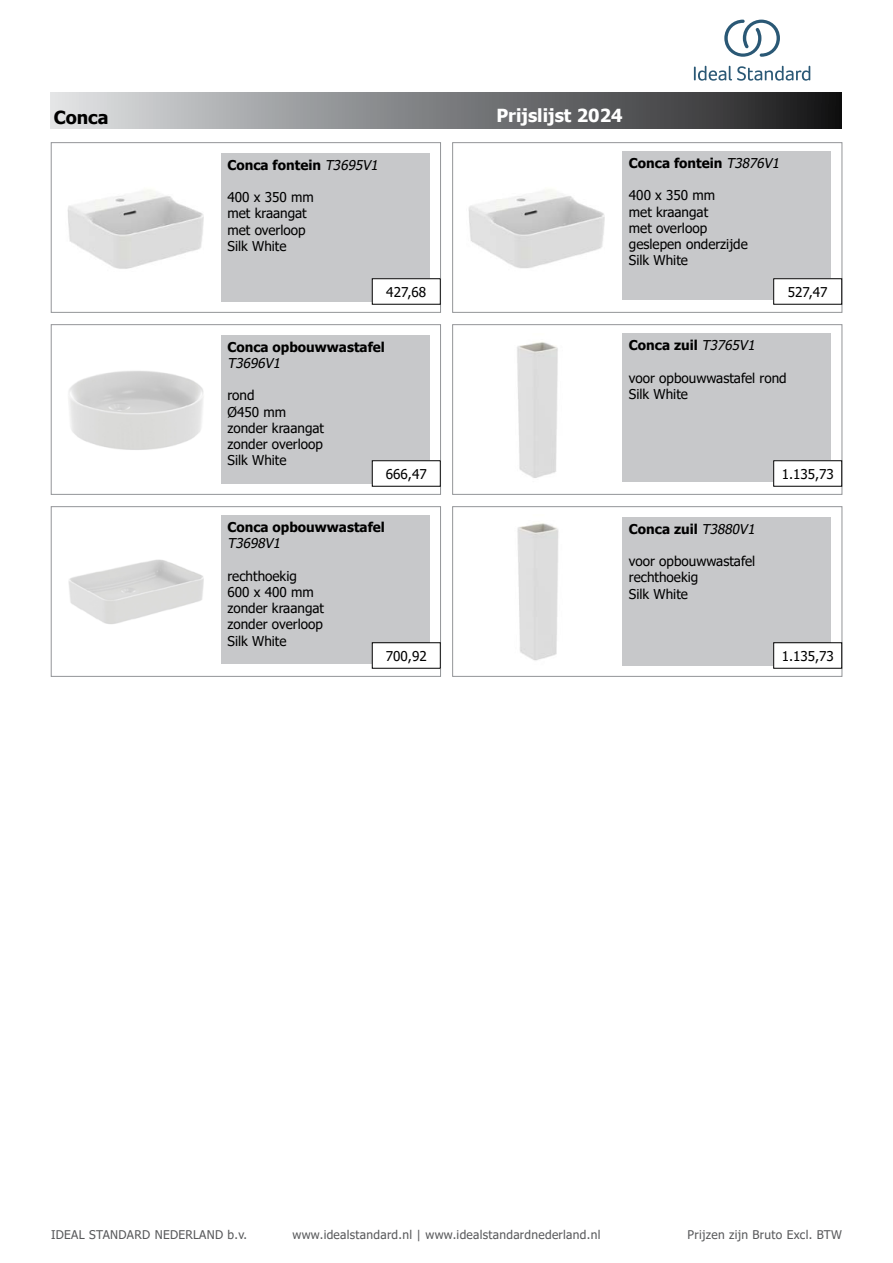
<style>
.page{position:relative;width:893px;height:1263px;background:#fff}
.page>*{position:absolute;margin:0;border:0;box-sizing:border-box;transform-origin:0 0}
.t1{font:700 18px "Tahoma";color:#fff}
.t2{font:700 18px "Tahoma";color:#000}
.t3{font:13.5px/16.2px "Tahoma";color:#000}
.t4{font:700 13.5px "Tahoma";color:#000}
.t5{font:italic 13.5px "Tahoma";color:#000}
.t6{font:12px "Tahoma";letter-spacing:.025em;color:#58595b}
.s1{font-weight:400;font-style:italic}
</style>
<div class="page">
<div style="left:51px;top:92px;width:791px;height:37px;background:linear-gradient(to right,#dee1e3,#1a1a1b)"></div>
<div style="left:51px;top:142px;width:390px;height:171px;border:1px solid #939598"></div>
<img style="left:67px;top:190px;width:137px;height:79px">
<div style="left:221px;top:153px;width:209px;height:149px;background:#c7c8ca"></div>
<div style="left:452px;top:142px;width:390px;height:171px;border:1px solid #939598"></div>
<img style="left:468px;top:189px;width:137px;height:79px">
<div style="left:622px;top:151px;width:209px;height:149px;background:#c7c8ca"></div>
<div style="left:51px;top:324px;width:390px;height:171px;border:1px solid #939598"></div>
<img style="left:68px;top:371px;width:136px;height:79px">
<div style="left:221px;top:335px;width:209px;height:149px;background:#c7c8ca"></div>
<div style="left:51px;top:506px;width:390px;height:170px;border:1px solid #939598"></div>
<img style="left:68px;top:559px;width:136px;height:65px">
<div style="left:221px;top:515px;width:209px;height:149px;background:#c7c8ca"></div>
<div style="left:452px;top:324px;width:390px;height:171px;border:1px solid #939598"></div>
<div style="left:452px;top:506px;width:390px;height:170px;border:1px solid #939598"></div>
<img style="left:517px;top:523px;width:42px;height:138px">
<div style="left:622px;top:517px;width:209px;height:149px;background:#c7c8ca"></div>
<img style="left:517px;top:342px;width:41px;height:136px">
<div style="left:622px;top:333px;width:209px;height:149px;background:#c7c8ca"></div>
<div style="left:372px;top:279px;width:68px;height:25px;background:#fff"></div>
<div style="left:774px;top:279px;width:68px;height:25px;background:#fff"></div>
<div style="left:372px;top:461px;width:68px;height:25px;background:#fff"></div>
<div style="left:372px;top:460px;width:68px;height:26px;border:1px solid #000"></div>
<div style="left:372px;top:643px;width:68px;height:25px;background:#fff"></div>
<div style="left:372px;top:642px;width:68px;height:26px;border:1px solid #000"></div>
<div style="left:774px;top:461px;width:68px;height:25px;background:#fff"></div>
<div style="left:773px;top:460px;width:69px;height:26px;border:1px solid #000"></div>
<div style="left:774px;top:643px;width:68px;height:25px;background:#fff"></div>
<div style="left:773px;top:642px;width:69px;height:26px;border:1px solid #000"></div>
<svg style="left:694px;top:66px;width:116px;height:15px"></svg>
<svg style="left:724px;top:20px;width:56px;height:37px"></svg>
<h1 class="t2" style="left:54px;top:105px;width:56px">Conca</h1>
<h1 class="t1" style="left:496px;top:103px;width:128px">Prijslijst 2024</h1>
<p class="t4" style="left:227px;top:155px;width:155px">Conca fontein <span class="s1">T3695V1</span></p>
<p class="t3" style="left:227px;top:190px;width:88px">400 x 350 mm met kraangat met overloop<br>Silk White</p>
<p class="t4" style="left:629px;top:154px;width:155px">Conca fontein <span class="s1">T3876V1</span></p>
<p class="t3" style="left:629px;top:188px;width:120px">400 x 350 mm<br>met kraangat<br>met overloop geslepen onderzijde<br>Silk White</p>
<p class="t3" style="left:386px;top:284px;width:41px">427,68</p>
<p class="t3" style="left:788px;top:284px;width:41px">527,47</p>
<p class="t4" style="left:227px;top:337px;width:159px">Conca opbouwwastafel</p>
<p class="t5" style="left:227px;top:354px;width:58px">T3696V1</p>
<p class="t3" style="left:227px;top:388px;width:98px">rond<br>Ø450 mm zonder kraangat zonder overloop<br>Silk White</p>
<p class="t3" style="left:386px;top:466px;width:42px">666,47</p>
<p class="t4" style="left:227px;top:518px;width:159px">Conca opbouwwastafel</p>
<p class="t5" style="left:227px;top:534px;width:58px">T3698V1</p>
<p class="t3" style="left:227px;top:568px;width:98px">rechthoekig<br>600 x 400 mm zonder kraangat zonder overloop<br>Silk White</p>
<p class="t3" style="left:386px;top:648px;width:42px">700,92</p>
<p class="t4" style="left:629px;top:336px;width:131px">Conca zuil <span class="s1">T3765V1</span></p>
<p class="t3" style="left:629px;top:370px;width:159px">voor opbouwwastafel rond<br>Silk White</p>
<p class="t4" style="left:629px;top:519px;width:131px">Conca zuil <span class="s1">T3880V1</span></p>
<p class="t3" style="left:629px;top:554px;width:128px">voor opbouwwastafel rechthoekig<br>Silk White</p>
<p class="t3" style="left:782px;top:466px;width:54px">1.135,73</p>
<p class="t3" style="left:782px;top:648px;width:54px">1.135,73</p>
<p class="t6" style="left:51px;top:1227px;width:198px">IDEAL STANDARD NEDERLAND b.v.</p>
<p class="t6" style="left:292px;top:1227px;width:309px">www.idealstandard.nl | www.idealstandardnederland.nl</p>
<p class="t6" style="left:688px;top:1227px;width:156px">Prijzen zijn Bruto Excl. BTW</p>
</div>
